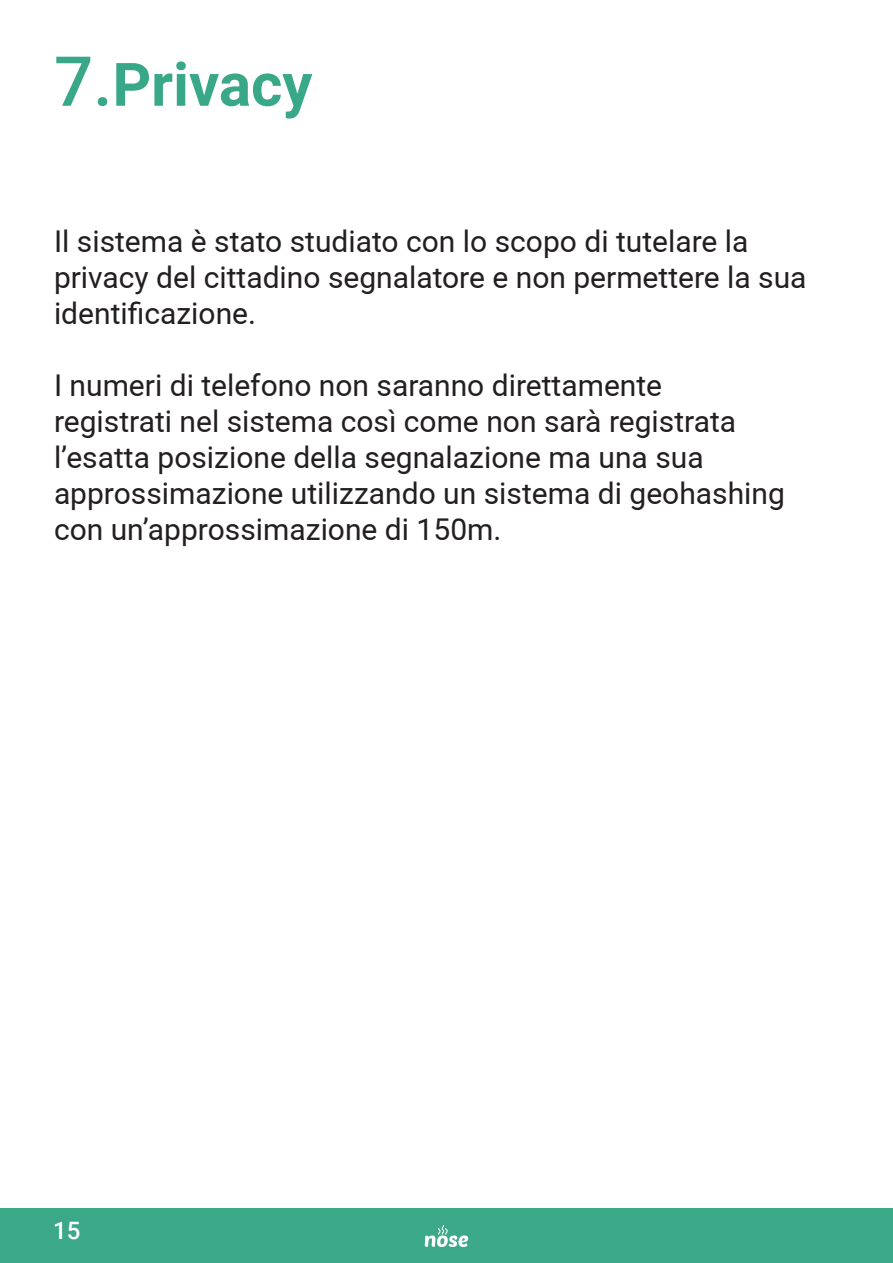
<style>
.page{position:relative;width:893px;height:1263px;background:#fff}
.page>*{position:absolute;margin:0;border:0;box-sizing:border-box;transform-origin:0 0}
.t1{font:700 60px "Roboto";color:#39a888}
.t2{font:30px/36px "Roboto";color:#231f20}
.t3{font:500 24px "Roboto";color:#fff}
.s1{font-weight:500;font-size:69px}
</style>
<div class="page">
<div style="left:0;top:1209px;width:893px;height:54px;background:#3ba988"></div>
<svg style="left:424px;top:1225px;width:44px;height:22px"></svg>
<p class="t1" style="left:54px;top:42px;width:260px"><span class="s1">7.</span>Privacy</p>
<p class="t2" style="left:54px;top:223px;width:754px">Il sistema è stato studiato con lo scopo di tutelare la privacy del cittadino segnalatore e non permettere la sua identificazione.</p>
<p class="t2" style="left:54px;top:367px;width:732px">I numeri di telefono non saranno direttamente registrati nel sistema così come non sarà registrata l’esatta posizione della segnalazione ma una sua approssimazione utilizzando un sistema di geohashing con un’approssimazione di 150m.</p>
<p class="t3" style="left:53px;top:1213px;width:29px">15</p>
</div>
